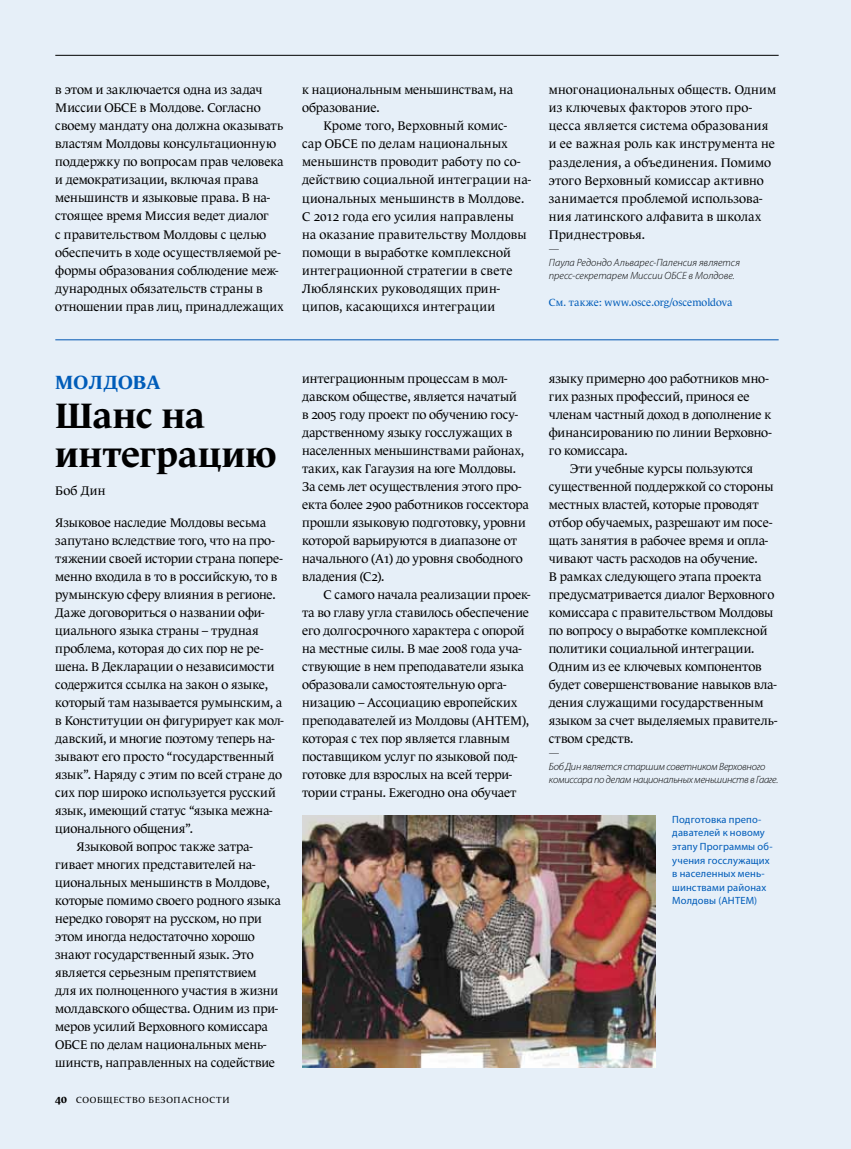
<style>
.page{position:relative;width:851px;height:1149px;background:#fff}
.page>*{position:absolute;margin:0;border:0;box-sizing:border-box;transform-origin:0 0}
.t1{font:700 36px/39px "Le Monde Journal Cyr";letter-spacing:.005em;color:#000}
.t2{font:700 19.5px "Le Monde Journal Cyr";letter-spacing:.01em;color:#005cb9}
.t3{font:12.75px/18px "Le Monde Journal Cyr";letter-spacing:-.005em;color:#000}
.t4{font:10.5px/13.5px "Myriad Pro";letter-spacing:.015em;color:#005cb9}
.t5{font:italic 300 10.5px/13.5px "Myriad Pro";letter-spacing:-.02em;color:#000}
.t6{font:italic 300 10.5px/13.5px "Myriad Pro";color:#000}
.t7{font:10.5px "Le Monde Journal Cyr";color:#005cb9}
.t8{font:300 10.5px "Myriad Pro";color:#000}
.t9{font:9px "Le Monde Journal Cyr";letter-spacing:.075em;color:#000}
.s1{font-weight:700;font-size:11.25px}
</style>
<div class="page">
<div style="left:0;top:0;width:850px;height:1148px;background:#e6eff8"></div>
<img style="left:302px;top:815px;width:353px;height:252px">
<hr style="left:55px;top:339px;width:723px;height:1px;background:#005cb9">
<hr style="left:55px;top:55px;width:723px;height:1px;background:#000">
<p class="t3" style="left:55px;top:81px;width:230px">в этом и заключается одна из задач Миссии ОБСЕ в Молдове. Согласно своему мандату она должна оказывать властям Молдовы консультационную поддержку по вопросам прав человека и демократизации, включая права меньшинств и языковые права. В на&shy;стоящее время Миссия ведет диалог<br>с правительством Молдовы с целью обеспечить в ходе осуществляемой ре&shy;формы образования соблюдение меж&shy;дународных обязательств страны в отношении прав лиц, принадлежащих</p>
<p class="t3" style="left:302px;top:81px;width:212px">к национальным меньшинствам, на образование.</p>
<p class="t3" style="left:302px;top:117px;width:230px;text-indent:21px">Кроме того, Верховный комис-<br>сар ОБСЕ по делам национальных меньшинств проводит работу по со&shy;действию социальной интеграции на&shy;циональных меньшинств в Молдове.<br>С 2012 года его усилия направлены на оказание правительству Молдовы помощи в выработке комплексной интеграционной стратегии в свете<br>Люблянских руководящих прин&shy;ципов, касающихся интеграции</p>
<p class="t3" style="left:548px;top:81px;width:229px">многонациональных обществ. Одним из ключевых факторов этого про&shy;цесса является система образования и ее важная роль как инструмента не разделения, а объединения. Помимо этого Верховный комиссар активно занимается проблемой использова&shy;ния латинского алфавита в школах<br>Приднестровья.</p>
<p class="t8" style="left:549px;top:243px;width:12px">—</p>
<p class="t6" style="left:549px;top:255px;width:193px">Паула Редондо Альварес-Паленсия является пресс-секретарем Миссии ОБСЕ в Молдове.</p>
<p class="t7" style="left:549px;top:296px;width:185px">См. также: www.osce.org/oscemoldova</p>
<h2 class="t2" style="left:55px;top:370px;width:106px">МОЛДОВА</h2>
<h1 class="t1" style="left:55px;top:395px;width:222px">Шанс на интеграцию</h1>
<p class="t3" style="left:55px;top:481px;width:52px">Боб Дин</p>
<p class="t3" style="left:55px;top:513px;width:212px">Языковое наследие Молдовы весьма</p>
<p class="t3" style="left:55px;top:531px;width:221px">запутано вследствие того, что на про-</p>
<p class="t3" style="left:55px;top:549px;width:229px">тяжении своей истории страна попере-</p>
<p class="t3" style="left:55px;top:567px;width:223px">менно входила в то в российскую, то в</p>
<p class="t3" style="left:55px;top:585px;width:222px">румынскую сферу влияния в регионе.</p>
<p class="t3" style="left:55px;top:603px;width:211px">Даже договориться о названии офи-</p>
<p class="t3" style="left:55px;top:621px;width:205px">циального языка страны – трудная</p>
<p class="t3" style="left:55px;top:639px;width:209px">проблема, которая до сих пор не ре-</p>
<p class="t3" style="left:55px;top:657px;width:220px">шена. В Декларации о независимости</p>
<p class="t3" style="left:55px;top:675px;width:214px">содержится ссылка на закон о языке,</p>
<p class="t3" style="left:55px;top:693px;width:228px">который там называется румынским, а</p>
<p class="t3" style="left:55px;top:711px;width:230px">в Конституции он фигурирует как мол-</p>
<p class="t3" style="left:55px;top:729px;width:221px">давский, и многие поэтому теперь на-</p>
<p class="t3" style="left:55px;top:747px;width:220px">зывают его просто “государственный</p>
<p class="t3" style="left:55px;top:765px;width:228px">язык”. Наряду с этим по всей стране до</p>
<p class="t3" style="left:55px;top:783px;width:222px">сих пор широко используется русский</p>
<p class="t3" style="left:55px;top:801px;width:219px">язык, имеющий статус “языка межна-</p>
<p class="t3" style="left:55px;top:819px;width:139px">ционального общения”.</p>
<p class="t3" style="left:77px;top:837px;width:178px">Языковой вопрос также затра-</p>
<p class="t3" style="left:55px;top:855px;width:201px">гивает многих представителей на-</p>
<p class="t3" style="left:55px;top:873px;width:216px">циональных меньшинств в Молдове,</p>
<p class="t3" style="left:55px;top:891px;width:227px">которые помимо своего родного языка</p>
<p class="t3" style="left:55px;top:909px;width:208px">нередко говорят на русском, но при</p>
<p class="t3" style="left:55px;top:927px;width:201px">этом иногда недостаточно хорошо</p>
<p class="t3" style="left:55px;top:945px;width:200px">знают государственный язык. Это</p>
<p class="t3" style="left:55px;top:963px;width:203px">является серьезным препятствием</p>
<p class="t3" style="left:55px;top:981px;width:224px">для их полноценного участия в жизни</p>
<p class="t3" style="left:55px;top:999px;width:224px">молдавского общества. Одним из при-</p>
<p class="t3" style="left:55px;top:1017px;width:214px">меров усилий Верховного комиссара</p>
<p class="t3" style="left:55px;top:1035px;width:212px">ОБСЕ по делам национальных мень-</p>
<p class="t3" style="left:55px;top:1053px;width:221px">шинств, направленных на содействие</p>
<p class="t9" style="left:55px;top:1093px;width:176px"><span class="s1">40</span> СООБЩЕСТВО БЕЗОПАСНОСТИ</p>
<p class="t3" style="left:302px;top:369px;width:228px">интеграционным процессам в мол&shy;давском обществе, является начатый<br>в 2005 году проект по обучению госу&shy;дарственному языку госслужащих в населенных меньшинствами районах, таких, как Гагаузия на юге Молдовы.<br>За семь лет осуществления этого про&shy;екта более 2900 работников госсектора прошли языковую подготовку, уровни которой варьируются в диапазоне от начального (А1) до уровня свободного владения (С2).</p>
<p class="t3" style="left:302px;top:585px;width:230px;text-indent:21px">С самого начала реализации проек&shy;та во главу угла ставилось обеспечение его долгосрочного характера с опорой на местные силы. В мае 2008 года уча&shy;ствующие в нем преподаватели языка образовали самостоятельную орга&shy;низацию – Ассоциацию европейских преподавателей из Молдовы (АНТЕМ), которая с тех пор является главным поставщиком услуг по языковой под&shy;готовке для взрослых на всей терри&shy;тории страны. Ежегодно она обучает</p>
<p class="t3" style="left:549px;top:369px;width:224px">языку примерно 400 работников мно&shy;гих разных профессий, принося ее членам частный доход в дополнение к финансированию по линии Верховно&shy;го комиссара.</p>
<p class="t3" style="left:549px;top:459px;width:230px;text-indent:21px">Эти учебные курсы пользуются существенной поддержкой со стороны местных властей, которые проводят отбор обучаемых, разрешают им посе&shy;щать занятия в рабочее время и опла&shy;чивают часть расходов на обучение.<br>В рамках следующего этапа проекта предусматривается диалог Верховного комиссара с правительством Молдовы по вопросу о выработке комплексной политики социальной интеграции.<br>Одним из ее ключевых компонентов будет совершенствование навыков вла&shy;дения служащими государственным языком за счет выделяемых правитель&shy;ством средств.</p>
<p class="t5" style="left:549px;top:746px;width:231px">—<br>Боб Дин является старшим советником Верховного комиссара по делам национальных меньшинств в Гааге.</p>
<p class="t4" style="left:672px;top:812px;width:102px">Подготовка препо&shy;давателей к новому этапу Программы об&shy;учения госслужащих в населенных мень&shy;шинствами районах<br>Молдовы (АНТЕМ)</p>
</div>
